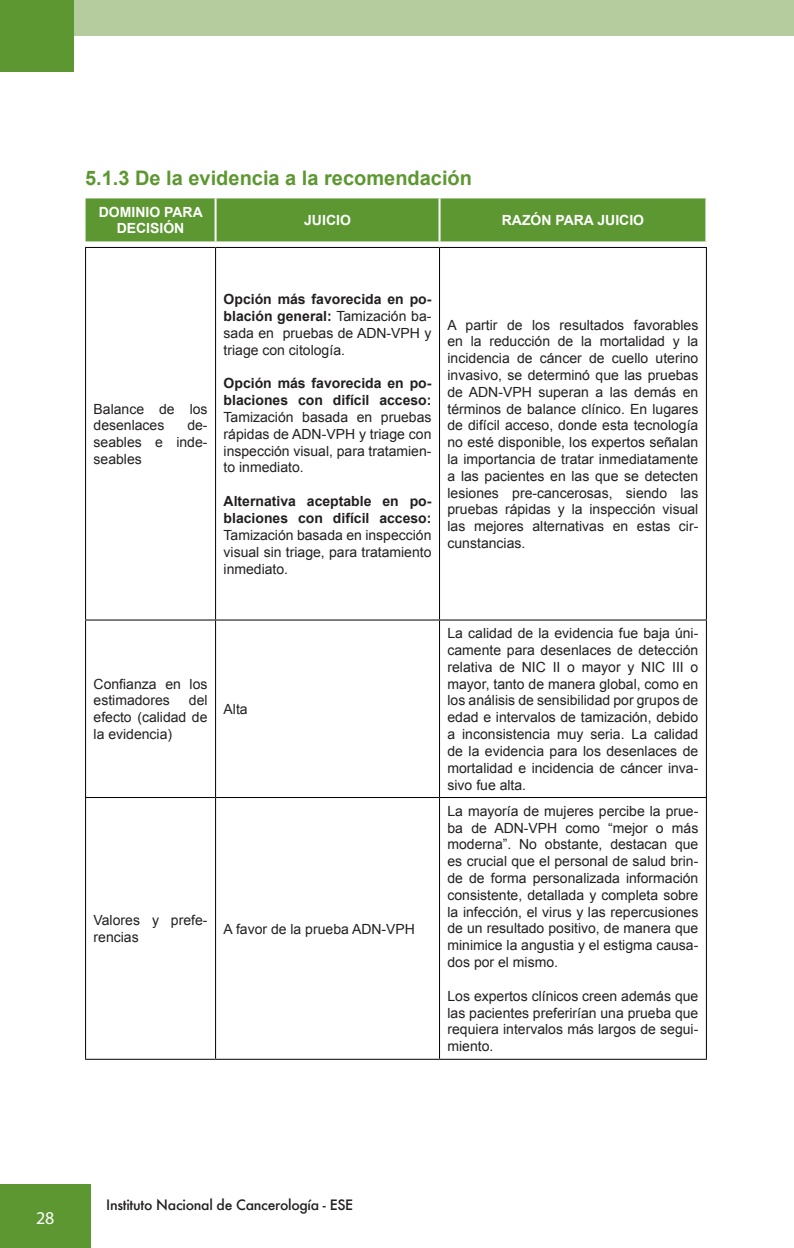
<style>
.page{position:relative;width:794px;height:1248px;background:#fff}
.page>*{position:absolute;margin:0;border:0;box-sizing:border-box;transform-origin:0 0}
.t1{font:700 20px "Arial";color:#5c9731}
.t2{font:18px "Myriad Pro";color:#fff}
.t3{font:14px/16.8px "Arial";color:#231f20;text-align:justify}
.t4{font:700 14px/16.8px "Arial";color:#231f20}
.t5{font:700 14px/16.8px "Arial";color:#fff;text-align:center}
.t6{font:500 14px "Futura";letter-spacing:-.02em;color:#231f20}
.s1{font-weight:700}
</style>
<div class="page">
<div style="left:0;top:1184px;width:91px;height:63px;background:#5c9731"></div>
<div style="left:0;top:0;width:794px;height:35px;background:#b5cc9e"></div>
<div style="left:0;top:0;width:74px;height:72px;background:#5c9731"></div>
<div style="left:86px;top:198px;width:619px;height:43px;background:#5c9731"></div>
<hr style="left:214px;top:198px;width:2px;height:43px;background:#fff">
<hr style="left:438px;top:198px;width:2px;height:43px;background:#fff">
<hr style="left:215px;top:248px;width:1px;height:371px;background:#000">
<hr style="left:439px;top:248px;width:1px;height:371px;background:#000">
<hr style="left:85px;top:619px;width:130px;height:1px;background:#000">
<hr style="left:216px;top:619px;width:223px;height:1px;background:#000">
<hr style="left:215px;top:620px;width:1px;height:177px;background:#000">
<hr style="left:439px;top:619px;width:268px;height:1px;background:#000">
<hr style="left:439px;top:620px;width:1px;height:177px;background:#000">
<hr style="left:85px;top:797px;width:130px;height:1px;background:#000">
<hr style="left:216px;top:797px;width:223px;height:1px;background:#000">
<hr style="left:215px;top:798px;width:1px;height:260px;background:#000">
<hr style="left:439px;top:797px;width:268px;height:1px;background:#000">
<hr style="left:439px;top:798px;width:1px;height:260px;background:#000">
<hr style="left:85px;top:1058px;width:130px;height:1px;background:#000">
<hr style="left:216px;top:1058px;width:223px;height:1px;background:#000">
<hr style="left:439px;top:1058px;width:268px;height:1px;background:#000">
<hr style="left:85px;top:247px;width:130px;height:1px;background:#000">
<hr style="left:85px;top:248px;width:1px;height:371px;background:#000">
<hr style="left:216px;top:247px;width:223px;height:1px;background:#000">
<hr style="left:439px;top:247px;width:268px;height:1px;background:#000">
<hr style="left:706px;top:248px;width:1px;height:371px;background:#000">
<hr style="left:85px;top:620px;width:1px;height:177px;background:#000">
<hr style="left:706px;top:620px;width:1px;height:177px;background:#000">
<hr style="left:85px;top:798px;width:1px;height:260px;background:#000">
<hr style="left:706px;top:798px;width:1px;height:260px;background:#000">
<h1 class="t1" style="left:85px;top:164px;width:388px">5.1.3 De la evidencia a la recomendación</h1>
<p class="t5" style="left:99px;top:204px;width:105px">DOMINIO PARA<br>DECISIÓN</p>
<p class="t5" style="left:304px;top:212px;width:48px">JUICIO</p>
<p class="t5" style="left:502px;top:212px;width:144px">RAZÓN PARA JUICIO</p>
<p class="t3" style="left:94px;top:400px;width:115px">Balance de los desenlaces</p>
<p class="t3" style="left:94px;top:417px;width:115px;text-indent:94px">de&shy;seables e inde&shy;seables</p>
<p class="t3" style="left:223px;top:291px;width:209px"><span class="s1">Opción más favorecida en po&shy;blación general:</span> Tamización ba&shy;sada en pruebas de ADN-VPH y triage con citología.</p>
<p class="t4" style="left:223px;top:375px;width:209px">Opción más favorecida en po&shy;blaciones con difícil acceso:</p>
<p class="t3" style="left:223px;top:409px;width:209px">Tamización basada en pruebas rápidas de ADN-VPH y triage con inspección visual, para tratamien&shy;to inmediato.</p>
<p class="t4" style="left:223px;top:493px;width:209px">Alternativa aceptable en po&shy;blaciones con difícil acceso:</p>
<p class="t3" style="left:223px;top:526px;width:209px">Tamización basada en inspección visual sin triage, para tratamiento inmediato.</p>
<p class="t3" style="left:447px;top:316px;width:252px">A partir de los resultados favorables en la reducción de la mortalidad y la incidencia de cáncer de cuello uterino invasivo, se determinó que las pruebas de ADN-VPH superan a las demás en términos de balance clínico. En lugares de difícil acceso, donde esta tecnología no esté disponible, los expertos señalan la importancia de tratar inmediatamente a las pacientes en las que se detecten lesiones pre-cancerosas, siendo las pruebas rápidas y la inspección visual las mejores alternativas en estas cir&shy;cunstancias.</p>
<p class="t3" style="left:94px;top:675px;width:115px">Confianza en los estimadores</p>
<p class="t3" style="left:94px;top:692px;width:115px;text-indent:95px">del efecto (calidad de la evidencia)</p>
<p class="t3" style="left:223px;top:700px;width:26px">Alta</p>
<p class="t3" style="left:94px;top:911px;width:115px">Valores y prefe&shy;rencias</p>
<p class="t3" style="left:223px;top:920px;width:193px">A favor de la prueba ADN-VPH</p>
<p class="t3" style="left:447px;top:625px;width:252px">La calidad de la evidencia fue baja úni&shy;camente para desenlaces de detección relativa de NIC II o mayor y NIC III o mayor, tanto de manera global, como en los análisis de sensibilidad por grupos de edad e intervalos de tamización, debido a inconsistencia muy seria. La calidad de la evidencia para los desenlaces de mortalidad e incidencia de cáncer inva&shy;sivo fue alta.</p>
<p class="t3" style="left:447px;top:802px;width:252px">La mayoría de mujeres percibe la prue&shy;ba de ADN-VPH como “mejor o más moderna”. No obstante, destacan que es crucial que el personal de salud brin&shy;de de forma personalizada información consistente, detallada y completa sobre la infección, el virus y las repercusiones de un resultado positivo, de manera que minimice la angustia y el estigma causa&shy;dos por el mismo.</p>
<p class="t3" style="left:447px;top:987px;width:252px">Los expertos clínicos creen además que las pacientes preferirían una prueba que requiera intervalos más largos de segui&shy;miento.</p>
<p class="t2" style="left:36px;top:1206px;width:20px">28</p>
<p class="t6" style="left:106px;top:1195px;width:248px">Instituto Nacional de Cancerología - ESE</p>
</div>
